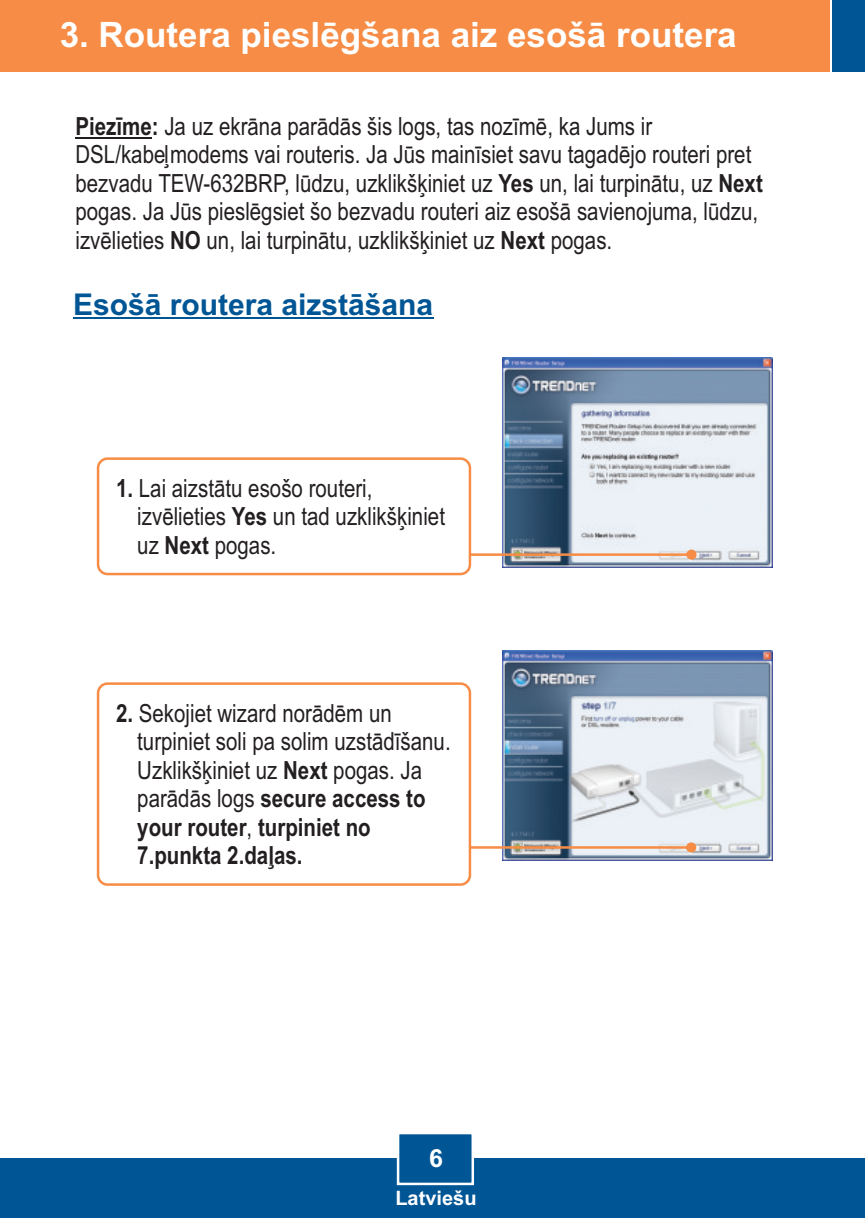
<style>
.page{position:relative;width:865px;height:1218px;background:#fff}
.page>*{position:absolute;margin:0;border:0;box-sizing:border-box;transform-origin:0 0}
.t1{font:700 35px "Arial";color:#fff}
.t2{font:700 30px "Arial";color:#005595}
.t3{font:25px/28.5px "Arial Narrow";color:#231f20}
.t4{font:700 25px "Arial";color:#fff}
.t5{font:700 20px "Arial";color:#fff}
.s1{font-weight:700}
</style>
<div class="page">
<img style="left:503px;top:651px;width:270px;height:209px">
<img style="left:503px;top:358px;width:270px;height:209px">
<div style="left:0;top:1159px;width:865px;height:59px;background:#005595"></div>
<div style="left:0;top:0;width:830px;height:72px;background:#f68c45"></div>
<div style="left:833px;top:0;width:32px;height:72px;background:#005595"></div>
<svg style="left:395px;top:1134px;width:80px;height:52px"></svg>
<svg style="left:471px;top:549px;width:225px;height:11px;background:#dbc5b6"></svg>
<div style="left:97px;top:457px;width:374px;height:118px;background:#fff;border:3px solid #f68c45;border-radius:9px"></div>
<hr style="left:75px;top:137px;width:77px;height:1px;background:#231f20">
<svg style="left:471px;top:842px;width:225px;height:10px;background:#dcc3b2"></svg>
<div style="left:97px;top:682px;width:374px;height:204px;background:#fff;border:3px solid #f68c45;border-radius:9px"></div>
<hr style="left:73px;top:317px;width:360px;height:2px;background:#005595">
<h1 class="t1" style="left:60px;top:21px;width:678px">3. Routera pieslçgðana aiz esoðâ routera</h1>
<p class="t3" style="left:75px;top:114px;width:689px"><span class="s1">Piezîme:</span> Ja uz ekrâna parâdâs ðis logs, tas nozîmç, ka Jums ir DSL/kabeïmodems vai routeris. Ja Jûs mainîsiet savu tagadçjo routeri pret bezvadu TEW-632BRP, lûdzu, uzklikðíiniet uz <span class="s1">Yes</span> un, lai turpinâtu, uz <span class="s1">Next </span>pogas. Ja Jûs pieslçgsiet ðo bezvadu routeri aiz esoðâ savienojuma, lûdzu, izvçlieties <span class="s1">NO</span> un, lai turpinâtu, uzklikðíiniet uz <span class="s1">Next</span> pogas.</p>
<p class="t2" style="left:73px;top:293px;width:362px">Esoðâ routera aizstâðana</p>
<p class="t3" style="left:137px;top:476px;width:309px;text-indent:-21px"><span class="s1">1.</span> Lai aizstâtu esoðo routeri, izvçlieties <span class="s1">Yes</span> un tad uzklikðíiniet uz <span class="s1">Next</span> pogas.</p>
<p class="t3" style="left:137px;top:701px;width:315px;text-indent:-21px"><span class="s1">2.</span> Sekojiet wizard norâdçm un turpiniet soli pa solim uzstâdîðanu.<br>Uzklikðíiniet uz <span class="s1">Next</span> pogas. Ja parâdâs logs <span class="s1">secure access to your router</span>, <span class="s1">turpiniet no<br>7.punkta 2.daïas.</span></p>
<p class="t4" style="left:429px;top:1149px;width:15px">6</p>
<p class="t5" style="left:395px;top:1190px;width:83px">Latviešu</p>
</div>
